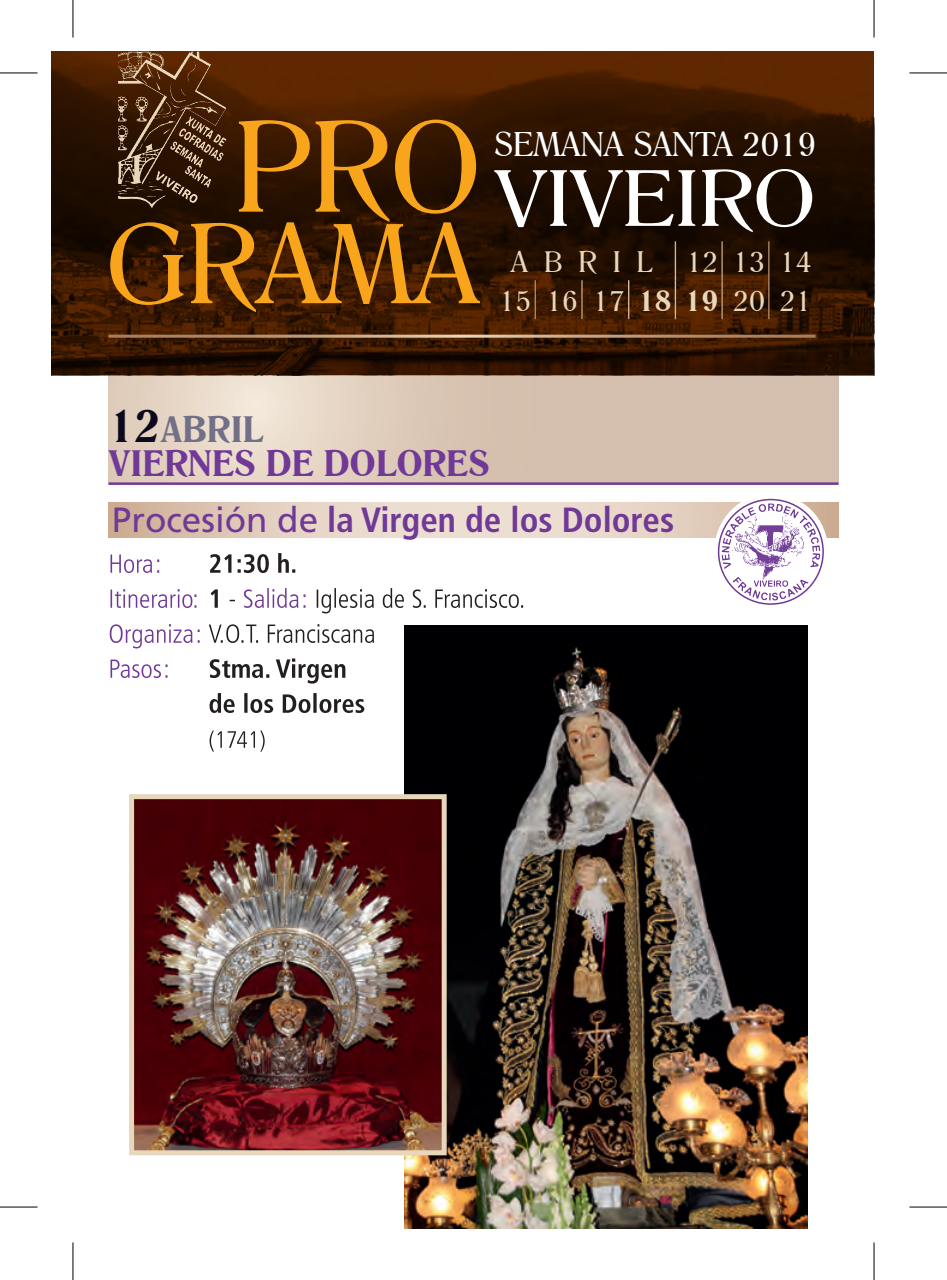
<style>
.page{position:relative;width:947px;height:1280px;background:#fff}
.page>*{position:absolute;margin:0;border:0;box-sizing:border-box;transform-origin:0 0}
.t1{font:125px "Romana BT";color:#f9a51b}
.t2{font:109.75px "Romana BT";color:#f9a51b}
.t3{font:77.25px "Romana BT";color:#fff;scale:1.11 1}
.t4{font:700 condensed 35px "Frutiger";color:#703997}
.t5{font:700 35px/34px "Romana BT";color:#703997}
.t6{font:33.5px "Romana BT";color:#fff}
.t7{font:28.75px/39px "Romana BT";color:#e9d7bc;text-align:center}
.s1{font-weight:700}
.s2{font-size:45px;color:#0c081d}
.s3{color:#727088}
.s4{font-family:"Frutiger LT Std";font-weight:400;font-stretch:normal}
</style>
<div class="page">
<svg style="left:108px;top:375px;width:730px;height:107px"></svg>
<hr style="left:108px;top:482px;width:730px;height:3px;background:#703997">
<img style="left:52px;top:52px;width:822px;height:323px">
<img style="left:404px;top:625px;width:403px;height:603px">
<img style="left:152px;top:52px;width:45px;height:24px">
<hr style="left:534px;top:280px;width:2px;height:39px;background:#fff">
<hr style="left:581px;top:280px;width:1px;height:39px;background:#fff">
<hr style="left:628px;top:280px;width:1px;height:39px;background:#fff">
<hr style="left:674px;top:280px;width:2px;height:39px;background:#fff">
<hr style="left:721px;top:280px;width:2px;height:39px;background:#fff">
<hr style="left:768px;top:280px;width:1px;height:39px;background:#fff">
<hr style="left:674px;top:241px;width:2px;height:39px;background:#fff">
<hr style="left:721px;top:241px;width:2px;height:39px;background:#fff">
<hr style="left:768px;top:241px;width:1px;height:39px;background:#fff">
<svg style="left:209px;top:730px;width:56px;height:22px"></svg>
<svg style="left:209px;top:693px;width:155px;height:20px"></svg>
<svg style="left:210px;top:658px;width:135px;height:25px"></svg>
<svg style="left:110px;top:659px;width:57px;height:19px"></svg>
<svg style="left:209px;top:624px;width:165px;height:19px"></svg>
<svg style="left:110px;top:624px;width:90px;height:24px"></svg>
<svg style="left:317px;top:588px;width:206px;height:25px"></svg>
<svg style="left:244px;top:588px;width:61px;height:20px"></svg>
<svg style="left:211px;top:589px;width:24px;height:19px"></svg>
<svg style="left:110px;top:589px;width:86px;height:19px"></svg>
<svg style="left:210px;top:553px;width:85px;height:20px"></svg>
<svg style="left:110px;top:554px;width:49px;height:19px"></svg>
<hr style="left:108px;top:335px;width:707px;height:3px;background:#fff">
<img style="left:135px;top:800px;width:306px;height:349px">
<div style="left:129px;top:794px;width:318px;height:361px;border:5px solid #e9d7bc"></div>
<svg style="left:108px;top:503px;width:730px;height:35px"></svg>
<div style="left:714px;top:493px;width:114px;height:114px;background:#fff;border-radius:50%"></div>
<svg style="left:716px;top:497px;width:110px;height:110px"></svg>
<img style="left:731px;top:569px;width:79px;height:11px">
<svg style="left:722px;top:503px;width:98px;height:66px"></svg>
<svg style="left:733px;top:577px;width:75px;height:24px"></svg>
<hr style="left:0;top:73px;width:38px;height:1px;background:#000">
<hr style="left:909px;top:73px;width:38px;height:1px;background:#000">
<hr style="left:0;top:1206px;width:38px;height:1px;background:#000">
<hr style="left:909px;top:1206px;width:38px;height:1px;background:#000">
<hr style="left:73px;top:0;width:1px;height:38px;background:#000">
<hr style="left:73px;top:1242px;width:1px;height:38px;background:#000">
<hr style="left:873px;top:0;width:1px;height:38px;background:#000">
<hr style="left:873px;top:1242px;width:1px;height:38px;background:#000">
<h1 class="t1" style="left:234px;top:91px;width:248px">PRO</h1>
<h2 class="t2" style="left:106px;top:197px;width:375px">GRAMA</h2>
<p class="t6" style="left:494px;top:123px;width:323px">SEMANA SANTA 2019</p>
<h3 class="t3" style="left:495px;top:151px;width:290px">VIVEIRO</h3>
<p class="t7" style="left:499px;top:242px;width:313px">ABRIL 121314<br>15 16 17 <span class="s1">18 19</span> 20 21</p>
<p class="t5" style="left:108px;top:412px;width:383px"><span class="s2">12</span><span class="s3">ABRIL<br></span>VIERNES DE DOLORES</p>
<p class="t4" style="left:112px;top:499px;width:564px"><span class="s4">Procesión de</span> la Virgen de los Dolores</p>
</div>
